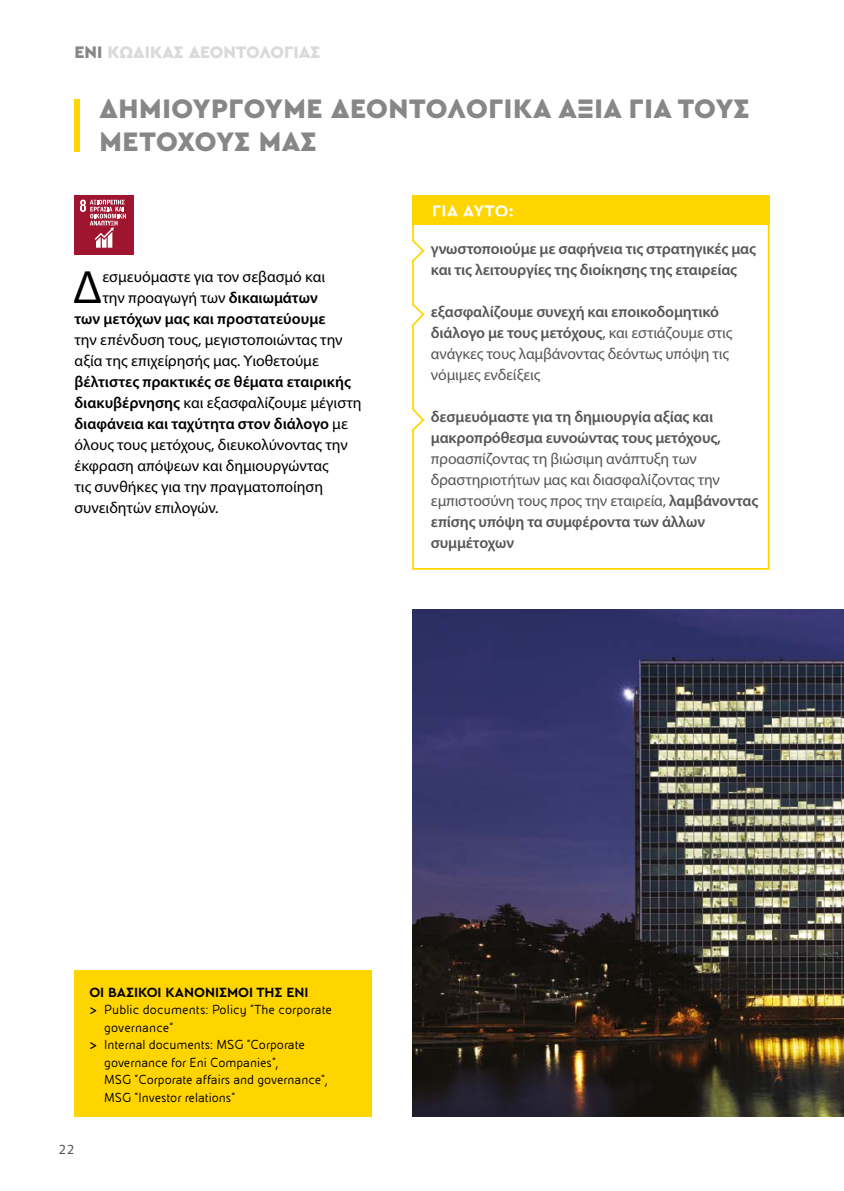
<style>
.page{position:relative;width:844px;height:1191px;background:#fff}
.page>*{position:absolute;margin:0;border:0;box-sizing:border-box;transform-origin:0 0}
.t1{font:46.9px "Myriad Pro";color:#000}
.t2{font:900 28px/33.2px "Cera PRO";letter-spacing:.02em;color:#878787}
.t3{font:900 17.5px "Cera PRO";color:#dadada}
.t4{font:700 17.5px "Cera PRO";letter-spacing:.02em;color:#fff}
.t5{font:15.75px/21px "Myriad Pro";color:#000}
.t6{font:15.75px/21px "Myriad Pro";letter-spacing:-.01em;color:#575756}
.t7{font:600 15.75px/21px "Myriad Pro";letter-spacing:-.01em;color:#575756}
.t8{font:600 15.75px "Myriad Pro";color:#000}
.t9{font:14px "Eni Exp";color:#000}
.t10{font:700 14px "Cera PRO";color:#000}
.t11{font:14px "Myriad Pro";color:#575756}
.s1{color:#878787}
.s2{font-weight:600}
.s3{font-weight:700}
</style>
<div class="page">
<div style="left:74px;top:99px;width:6px;height:53px;background:#ffd500"></div>
<img style="left:412px;top:609px;width:431px;height:507px">
<div style="left:74px;top:195px;width:60px;height:59px;background:#9f142f"></div>
<svg style="left:80px;top:200px;width:46px;height:48px"></svg>
<div style="left:74px;top:970px;width:298px;height:146px;background:#ffd500"></div>
<div style="left:412px;top:195px;width:357px;height:29px;background:#ffd500"></div>
<svg style="left:412px;top:215px;width:358px;height:355px"></svg>
<p class="t3" style="left:74px;top:40px;width:247px"><span class="s1">ENI</span> ΚΩΔΙΚΑΣ ΔΕΟΝΤΟΛΟΓΙΑΣ</p>
<h2 class="t2" style="left:99px;top:91px;width:651px">ΔΗΜΙΟΥΡΓΟΎΜΕ ΔΕΟΝΤΟΛΟΓΙΚΆ ΑΞΊΑ ΓΙΑ ΤΟΥΣ<br>ΜΕΤΌΧΟΥΣ ΜΑΣ</h2>
<h1 class="t1" style="left:73px;top:259px;width:31px">Δ</h1>
<p class="t5" style="left:102px;top:266px;width:224px">εσμευόμαστε για τον σεβασμό και</p>
<p class="t5" style="left:102px;top:287px;width:217px">την προαγωγή των <span class="s2">δικαιωμάτων</span></p>
<p class="t8" style="left:74px;top:309px;width:252px">των μετόχων μας και προστατεύουμε</p>
<p class="t5" style="left:74px;top:329px;width:270px">την επένδυση τους, μεγιστοποιώντας την αξία της επιχείρησής μας. Υιοθετούμε</p>
<p class="t5" style="left:74px;top:371px;width:288px"><span class="s2">βέλτιστες πρακτικές σε θέματα εταιρικής διακυβέρνησης</span> και εξασφαλίζουμε μέγιστη <span class="s2">διαφάνεια και ταχύτητα στον διάλογο</span> με όλους τους μετόχους, διευκολύνοντας την έκφραση απόψεων και δημιουργώντας<br>τις συνθήκες για την πραγματοποίηση συνειδητών επιλογών.</p>
<p class="t4" style="left:432px;top:199px;width:83px">ΓΙΑ ΑΥΤΌ:</p>
<p class="t7" style="left:431px;top:238px;width:326px">γνωστοποιούμε με σαφήνεια τις στρατηγικές μας και τις λειτουργίες της διοίκησης της εταιρείας</p>
<p class="t6" style="left:431px;top:301px;width:303px"><span class="s2">εξασφαλίζουμε συνεχή και εποικοδομητικό διάλογο με τους μετόχους</span>, και εστιάζουμε στις ανάγκες τους λαμβάνοντας δεόντως υπόψη τις νόμιμες ενδείξεις</p>
<p class="t7" style="left:431px;top:406px;width:291px">δεσμευόμαστε για τη δημιουργία αξίας και μακροπρόθεσμα ευνοώντας τους μετόχους,</p>
<p class="t6" style="left:431px;top:448px;width:329px">προασπίζοντας τη βιώσιμη ανάπτυξη των δραστηριοτήτων μας και διασφαλίζοντας την εμπιστοσύνη τους προς την εταιρεία, <span class="s2">λαμβάνοντας επίσης υπόψη τα συμφέροντα των άλλων συμμέτοχων</span></p>
<p class="t10" style="left:89px;top:982px;width:220px">ΟΙ ΒΑΣΙΚΟΙ ΚΑΝΟΝΙΣΜΟΙ ΤΗΣ ENI</p>
<p class="t9" style="left:89px;top:1002px;width:244px"><span class="s3">&gt;</span> Public documents: Policy "The corporate</p>
<p class="t9" style="left:104px;top:1020px;width:70px">governance"</p>
<p class="t9" style="left:89px;top:1037px;width:217px"><span class="s3">&gt;</span> Internal documents: MSG "Corporate</p>
<p class="t9" style="left:104px;top:1055px;width:175px">governance for Eni Companies",</p>
<p class="t9" style="left:104px;top:1072px;width:224px">MSG "Corporate affairs and governance",</p>
<p class="t9" style="left:104px;top:1090px;width:132px">MSG "Investor relations"</p>
<p class="t11" style="left:59px;top:1140px;width:17px">22</p>
</div>
